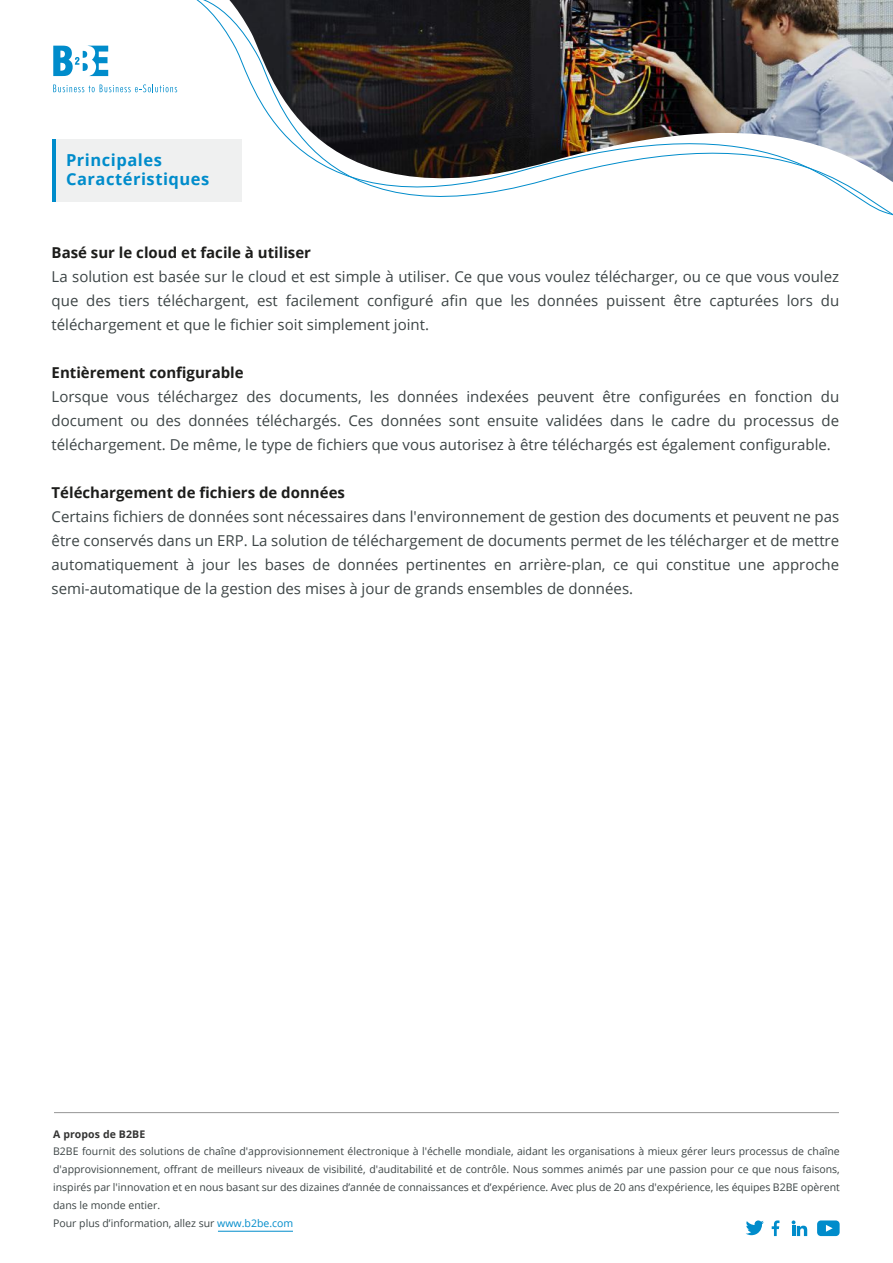
<style>
.page{position:relative;width:893px;height:1263px;background:#fff}
.page>*{position:absolute;margin:0;border:0;box-sizing:border-box;transform-origin:0 0}
.t1{font:700 16.5px/19.8px "Open Sans";letter-spacing:.03em;color:#008ccb}
.t2{font:15px/24px "Open Sans";color:#3c4445;text-align:justify}
.t3{font:700 15px "Open Sans";color:#1d1d1b}
.t4{font:10.5px/18px "Open Sans";color:#3c4445}
.t5{font:700 10.5px "Open Sans";letter-spacing:.01em;color:#343433}
.s1{color:#008ccb}
</style>
<div class="page">
<svg style="left:53px;top:45px;width:55px;height:31px"></svg>
<svg style="left:53px;top:84px;width:111px;height:8px"></svg>
<hr style="left:54px;top:1112px;width:785px;height:1px;background:#969696">
<img style="left:187px;top:0;width:706px;height:216px">
<hr style="left:218px;top:1231px;width:75px;height:1px;background:#008ccb">
<svg style="left:772px;top:1220px;width:7px;height:16px"></svg>
<svg style="left:746px;top:1220px;width:18px;height:15px"></svg>
<svg style="left:792px;top:1220px;width:15px;height:16px"></svg>
<svg style="left:817px;top:1220px;width:23px;height:16px"></svg>
<div style="left:52px;top:139px;width:190px;height:62px;background:#eff0f0"></div>
<hr style="left:52px;top:139px;width:4px;height:62px;background:#008ccb">
<p class="t1" style="left:66px;top:149px;width:145px">Principales<br>Caractéristiques</p>
<p class="t3" style="left:52px;top:242px;width:261px">Basé sur le cloud et facile à utiliser</p>
<p class="t2" style="left:52px;top:264px;width:789px">La solution est basée sur le cloud et est simple à utiliser. Ce que vous voulez télécharger, ou ce que vous voulez que des tiers téléchargent, est facilement configuré afin que les données puissent être capturées lors du téléchargement et que le fichier soit simplement joint.</p>
<p class="t3" style="left:52px;top:362px;width:194px">Entièrement configurable</p>
<p class="t2" style="left:52px;top:384px;width:789px">Lorsque vous téléchargez des documents, les données indexées peuvent être configurées en fonction du document ou des données téléchargés. Ces données sont ensuite validées dans le cadre du processus de téléchargement. De même, le type de fichiers que vous autorisez à être téléchargés est également configurable.</p>
<p class="t3" style="left:52px;top:482px;width:295px">Téléchargement de fichiers de données</p>
<p class="t2" style="left:52px;top:504px;width:789px">Certains fichiers de données sont nécessaires dans l'environnement de gestion des documents et peuvent ne pas être conservés dans un ERP. La solution de téléchargement de documents permet de les télécharger et de mettre automatiquement à jour les bases de données pertinentes en arrière-plan, ce qui constitue une approche semi-automatique de la gestion des mises à jour de grands ensembles de données.</p>
<p class="t5" style="left:53px;top:1127px;width:94px">A propos de B2BE</p>
<p class="t4" style="left:53px;top:1142px;width:788px">B2BE fournit des solutions de chaîne d'approvisionnement électronique à l'échelle mondiale, aidant les organisations à mieux gérer leurs processus de chaîne d'approvisionnement, offrant de meilleurs niveaux de visibilité, d'auditabilité et de contrôle. Nous sommes animés par une passion pour ce que nous faisons, inspirés par l'innovation et en nous basant sur des dizaines d’année de connaissances et d’expérience. Avec plus de 20 ans d'expérience, les équipes B2BE opèrent dans le monde entier.<br>Pour plus d’information, allez sur <span class="s1">www.b2be.com</span></p>
</div>
